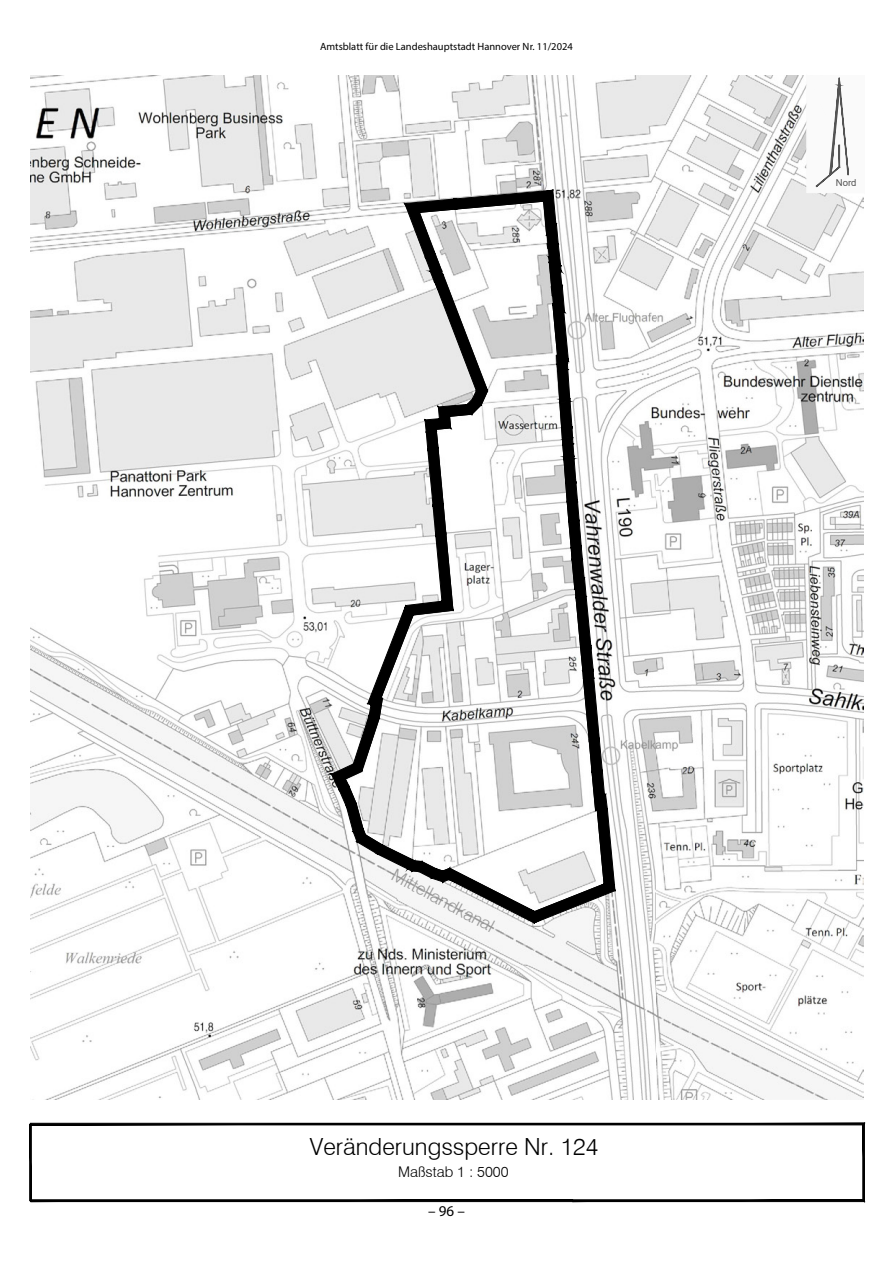
<style>
.page{position:relative;width:893px;height:1263px;background:#fff}
.page>*{position:absolute;margin:0;border:0;box-sizing:border-box;transform-origin:0 0}
.t1{font:300 23.7px "Swiss 721 BT";color:#000}
.t2{font:300 17.55px "Swiss 721 BT";color:#989898}
.t3{font:15px "Myriad Pro";color:#000}
.t4{font:300 14.85px "Swiss 721 BT";color:#000}
.t5{font:10.5px "Myriad Pro";color:#000}
.t6{font:9.6px "Arial";color:#545454}
</style>
<div class="page">
<img style="left:31px;top:76px;width:832px;height:1023px">
<svg style="left:344px;top:200px;width:261px;height:53px"></svg>
<svg style="left:331px;top:253px;width:285px;height:671px"></svg>
<svg style="left:404px;top:189px;width:183px;height:409px"></svg>
<svg style="left:30px;top:1122px;width:835px;height:80px"></svg>
<svg style="left:29px;top:1123px;width:544px;height:79px"></svg>
<svg style="left:806px;top:76px;width:57px;height:117px"></svg>
<p class="t5" style="left:320px;top:40px;width:254px">Amtsblatt für die Landeshauptstadt Hannover Nr. 11/2024</p>
<p class="t6" style="left:836px;top:176px;width:22px">Nord</p>
<h2 class="t2" style="left:398px;top:864px;width:115px;rotate:28deg">Mittellandkanal</h2>
<h1 class="t1" style="left:310px;top:1132px;width:290px">Veränderungssperre Nr. 124</h1>
<h3 class="t4" style="left:398px;top:1163px;width:112px">Maßstab 1 : 5000</h3>
<h3 class="t3" style="left:428px;top:1202px;width:38px">– 96 –</h3>
</div>
